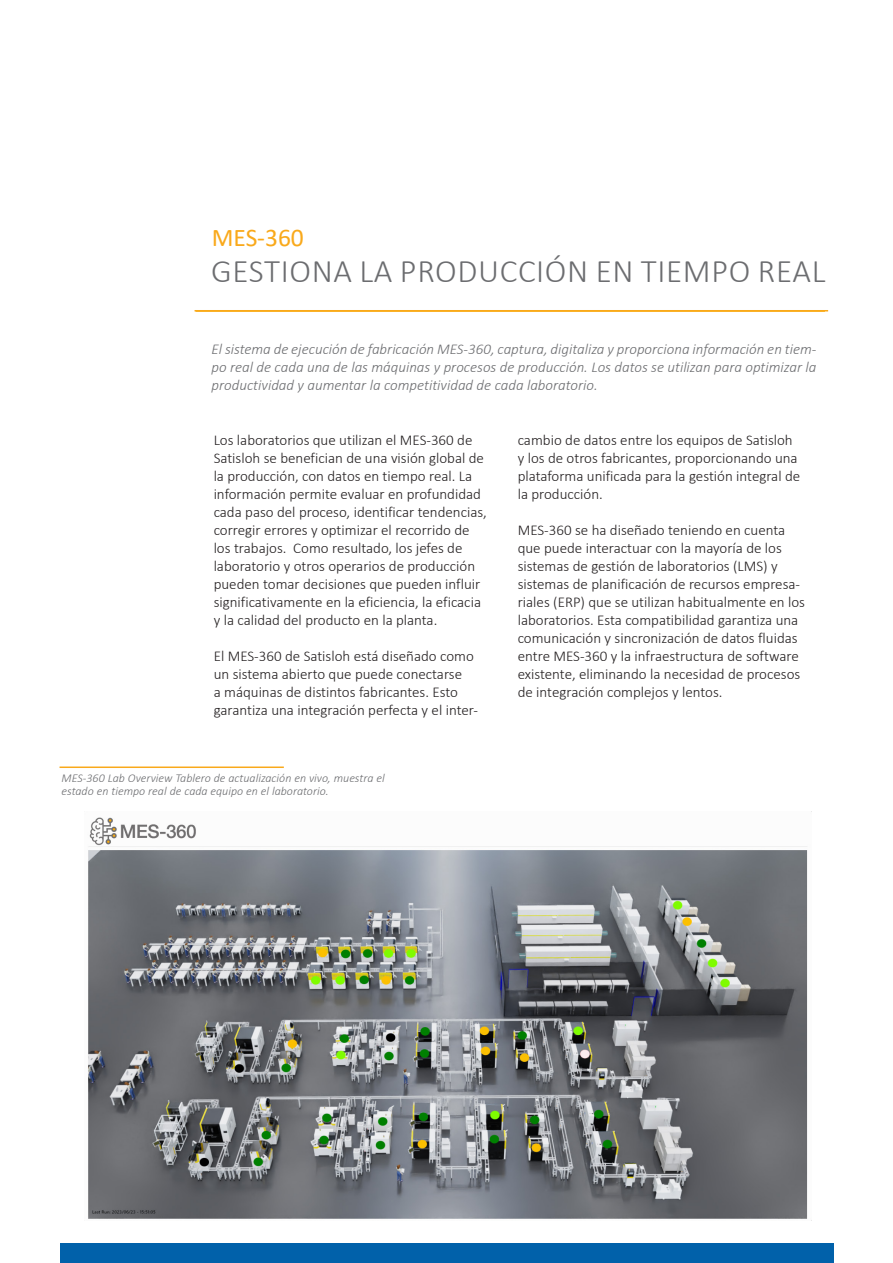
<style>
.page{position:relative;width:893px;height:1263px;background:#fff}
.page>*{position:absolute;margin:0;border:0;box-sizing:border-box;transform-origin:0 0}
.t1{font:300 33px "Calibri";letter-spacing:.02em;color:#6c6d70}
.t2{font:25.5px "Calibri";color:#f9a91b}
.t3{font:300 15px/18px "Calibri";color:#231f20}
.t4{font:italic 300 15px/18px "Calibri";color:#6c6d70;text-align:justify}
.t5{font:italic 300 12px/13.5px "Calibri";color:#6c6d70}
</style>
<div class="page">
<div style="left:60px;top:1243px;width:773px;height:20px;background:#0161aa"></div>
<hr style="left:196px;top:310px;width:629px;height:2px;background:#fcb828">
<img style="left:88px;top:817px;width:720px;height:402px">
<hr style="left:195px;top:310px;width:633px;height:1px;background:#f9a91b">
<hr style="left:60px;top:766px;width:224px;height:2px;background:#f9a91b">
<div style="left:395px;top:815px;width:109px;height:20px;background:#fcfcfc"></div>
<p class="t2" style="left:212px;top:220px;width:94px">MES-360</p>
<p class="t1" style="left:211px;top:251px;width:616px">GESTIONA LA PRODUCCIÓN EN TIEMPO REAL</p>
<p class="t4" style="left:212px;top:339px;width:606px">El sistema de ejecución de fabricación MES-360, captura, digitaliza y proporciona información en tiem&shy;po real de cada una de las máquinas y procesos de producción. Los datos se utilizan para optimizar la productividad y aumentar la competitividad de cada laboratorio.</p>
<p class="t3" style="left:214px;top:431px;width:275px">Los laboratorios que utilizan el MES-360 de Satisloh se benefician de una visión global de la producción, con datos en tiempo real. La información permite evaluar en profundidad cada paso del proceso, identificar tendencias, corregir errores y optimizar el recorrido de los trabajos. Como resultado, los jefes de laboratorio y otros operarios de producción pueden tomar decisiones que pueden influir significativamente en la eficiencia, la eficacia y la calidad del producto en la planta.</p>
<p class="t3" style="left:214px;top:647px;width:266px">El MES-360 de Satisloh está diseñado como un sistema abierto que puede conectarse<br>a máquinas de distintos fabricantes. Esto garantiza una integración perfecta y el inter-</p>
<p class="t5" style="left:62px;top:771px;width:325px">MES-360 Lab Overview Tablero de actualización en vivo, muestra el estado en tiempo real de cada equipo en el laboratorio.</p>
<p class="t3" style="left:518px;top:431px;width:284px">cambio de datos entre los equipos de Satisloh y los de otros fabricantes, proporcionando una plataforma unificada para la gestión integral de la producción.</p>
<p class="t3" style="left:518px;top:521px;width:289px">MES-360 se ha diseñado teniendo en cuenta que puede interactuar con la mayoría de los sistemas de gestión de laboratorios (LMS) y sistemas de planificación de recursos empresa&shy;riales (ERP) que se utilizan habitualmente en los laboratorios. Esta compatibilidad garantiza una comunicación y sincronización de datos fluidas entre MES-360 y la infraestructura de software existente, eliminando la necesidad de procesos de integración complejos y lentos.</p>
</div>
